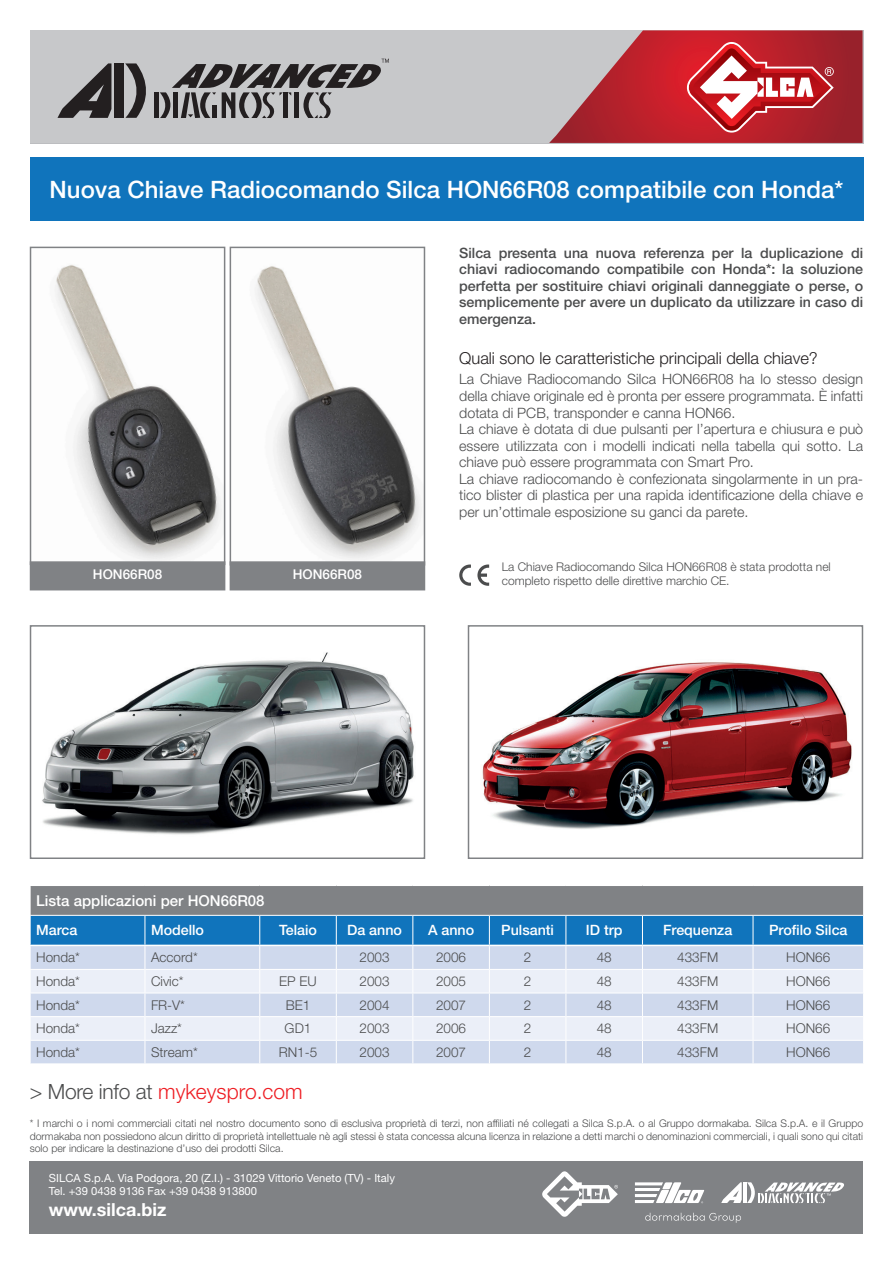
<style>
.page{position:relative;width:893px;height:1263px;background:#fff}
.page>*{position:absolute;margin:0;border:0;box-sizing:border-box;transform-origin:0 0}
.t1{font:500 24px "Helvetica Neue LT Std";color:#fff}
.t2{font:300 21px "Helvetica Neue LT Std";color:#ee1d23}
.t3{font:700 18px "Helvetica Neue LT Std";color:#fff}
.t4{font:300 16.5px "Helvetica Neue LT Std";color:#231f20}
.t5{font:500 15px "Helvetica Neue LT Std";color:#fff}
.t6{font:300 14.25px/16.5px "Helvetica Neue LT Std";color:#4b4c4d}
.t7{font:500 14.25px/16.6px "Helvetica Neue LT Std";color:#4b4c4d;text-align:justify}
.t8{font:500 14.25px "Helvetica Neue LT Std";color:#fff}
.t9{font:300 13.5px "Helvetica Neue LT Std";color:#4b4c4d}
.t10{font:500 13.5px "Helvetica Neue LT Std";color:#fff}
.t11{font:300 12px/14.4px "Helvetica Neue LT Std";color:#4b4c4d}
.t12{font:11.25px/12.8px "Helvetica Neue LT Std";color:#fff}
.t13{font:300 10.5px/12.6px "Helvetica Neue LT Std";color:#4b4c4d;text-align:justify}
.s1{color:#4b4c4d}
</style>
<div class="page">
<div style="left:30px;top:30px;width:832px;height:113px;background:#c7c8ca"></div>
<svg style="left:549px;top:30px;width:313px;height:113px;background:#bf4b53"></svg>
<svg style="left:57px;top:63px;width:54px;height:55px"></svg>
<div style="left:114px;top:63px;width:10px;height:55px;background:#231f20"></div>
<svg style="left:125px;top:63px;width:21px;height:55px"></svg>
<div style="left:154px;top:92px;width:5px;height:26px;background:#231f20"></div>
<svg style="left:160px;top:59px;width:229px;height:59px"></svg>
<div style="left:30px;top:1161px;width:833px;height:72px;background:#808285"></div>
<svg style="left:645px;top:1213px;width:96px;height:10px"></svg>
<svg style="left:635px;top:1182px;width:69px;height:21px"></svg>
<svg style="left:721px;top:1182px;width:123px;height:21px"></svg>
<svg style="left:542px;top:1171px;width:76px;height:46px"></svg>
<div style="left:30px;top:157px;width:833px;height:64px;background:#1074bc"></div>
<img style="left:55px;top:264px;width:167px;height:297px">
<div style="left:30px;top:247px;width:195px;height:318px;border:2px solid #808285"></div>
<img style="left:255px;top:266px;width:167px;height:295px">
<div style="left:230px;top:247px;width:195px;height:319px;border:2px solid #808285"></div>
<div style="left:30px;top:561px;width:195px;height:29px;background:#808285;border:2px solid #808285"></div>
<div style="left:230px;top:561px;width:195px;height:29px;background:#808285;border:2px solid #808285"></div>
<img style="left:42px;top:652px;width:372px;height:183px">
<div style="left:30px;top:625px;width:395px;height:234px;border:2px solid #808285"></div>
<img style="left:482px;top:662px;width:370px;height:167px">
<div style="left:468px;top:625px;width:395px;height:234px;border:2px solid #808285"></div>
<svg style="left:459px;top:564px;width:30px;height:22px"></svg>
<svg style="left:30px;top:886px;width:834px;height:177px;background:#adc2d7"></svg>
<hr style="left:30px;top:945px;width:115px;height:1px;background:#fff">
<hr style="left:145px;top:945px;width:115px;height:1px;background:#fff">
<hr style="left:260px;top:945px;width:76px;height:1px;background:#fff">
<hr style="left:336px;top:945px;width:77px;height:1px;background:#fff">
<hr style="left:413px;top:945px;width:76px;height:1px;background:#fff">
<hr style="left:489px;top:945px;width:77px;height:1px;background:#fff">
<hr style="left:566px;top:945px;width:76px;height:1px;background:#fff">
<hr style="left:642px;top:945px;width:111px;height:1px;background:#fff">
<hr style="left:753px;top:945px;width:111px;height:1px;background:#fff">
<h1 class="t1" style="left:50px;top:175px;width:795px">Nuova Chiave Radiocomando Silca HON66R08 compatibile con Honda*</h1>
<p class="t10" style="left:93px;top:567px;width:71px">HON66R08</p>
<p class="t10" style="left:293px;top:567px;width:71px">HON66R08</p>
<p class="t7" style="left:459px;top:244px;width:405px">Silca presenta una nuova referenza per la duplicazione di chiavi radiocomando compatibile con Honda*: la soluzione perfetta per sostituire chiavi originali danneggiate o perse, o semplicemente per avere un duplicato da utilizzare in caso di emergenza.</p>
<p class="t4" style="left:459px;top:348px;width:360px">Quali sono le caratteristiche principali della chiave?</p>
<p class="t6" style="left:459px;top:371px;width:405px">La Chiave Radiocomando Silca HON66R08 ha lo stesso design della chiave originale ed è pronta per essere programmata. È infatti dotata di PCB, transponder e canna HON66.<br>La chiave è dotata di due pulsanti per l’apertura e chiusura e può essere utilizzata con i modelli indicati nella tabella qui sotto. La chiave può essere programmata con Smart Pro.<br>La chiave radiocomando è confezionata singolarmente in un pra&shy;tico blister di plastica per una rapida identificazione della chiave e per un’ottimale esposizione su ganci da parete.</p>
<p class="t11" style="left:502px;top:559px;width:331px">La Chiave Radiocomando Silca HON66R08 è stata prodotta nel completo rispetto delle direttive marchio CE.</p>
<p class="t5" style="left:36px;top:891px;width:230px">Lista applicazioni per HON66R08</p>
<p class="t8" style="left:36px;top:922px;width:43px">Marca</p>
<p class="t8" style="left:151px;top:922px;width:55px">Modello</p>
<p class="t8" style="left:279px;top:922px;width:40px">Telaio</p>
<p class="t8" style="left:347px;top:922px;width:56px">Da anno</p>
<p class="t8" style="left:428px;top:922px;width:48px">A anno</p>
<p class="t8" style="left:501px;top:922px;width:54px">Pulsanti</p>
<p class="t8" style="left:586px;top:922px;width:38px">ID trp</p>
<p class="t8" style="left:663px;top:922px;width:71px">Frequenza</p>
<p class="t8" style="left:769px;top:922px;width:80px">Profilo Silca</p>
<p class="t9" style="left:36px;top:949px;width:45px">Honda*</p>
<p class="t9" style="left:151px;top:949px;width:48px">Accord*</p>
<p class="t9" style="left:360px;top:949px;width:32px">2003</p>
<p class="t9" style="left:436px;top:949px;width:32px">2006</p>
<p class="t9" style="left:524px;top:949px;width:9px">2</p>
<p class="t9" style="left:597px;top:949px;width:17px">48</p>
<p class="t9" style="left:677px;top:949px;width:43px">433FM</p>
<p class="t9" style="left:786px;top:949px;width:46px">HON66</p>
<p class="t9" style="left:36px;top:973px;width:45px">Honda*</p>
<p class="t9" style="left:151px;top:973px;width:34px">Civic*</p>
<p class="t9" style="left:279px;top:973px;width:39px">EP EU</p>
<p class="t9" style="left:360px;top:973px;width:32px">2003</p>
<p class="t9" style="left:436px;top:973px;width:32px">2005</p>
<p class="t9" style="left:524px;top:973px;width:9px">2</p>
<p class="t9" style="left:597px;top:973px;width:17px">48</p>
<p class="t9" style="left:677px;top:973px;width:43px">433FM</p>
<p class="t9" style="left:786px;top:973px;width:46px">HON66</p>
<p class="t9" style="left:36px;top:996px;width:45px">Honda*</p>
<p class="t9" style="left:151px;top:996px;width:36px">FR-V*</p>
<p class="t9" style="left:286px;top:996px;width:26px">BE1</p>
<p class="t9" style="left:360px;top:996px;width:32px">2004</p>
<p class="t9" style="left:436px;top:996px;width:32px">2007</p>
<p class="t9" style="left:524px;top:996px;width:9px">2</p>
<p class="t9" style="left:597px;top:996px;width:17px">48</p>
<p class="t9" style="left:677px;top:996px;width:43px">433FM</p>
<p class="t9" style="left:786px;top:996px;width:46px">HON66</p>
<p class="t9" style="left:36px;top:1020px;width:45px">Honda*</p>
<p class="t9" style="left:151px;top:1020px;width:33px">Jazz*</p>
<p class="t9" style="left:285px;top:1020px;width:28px">GD1</p>
<p class="t9" style="left:360px;top:1020px;width:32px">2003</p>
<p class="t9" style="left:436px;top:1020px;width:32px">2006</p>
<p class="t9" style="left:524px;top:1020px;width:9px">2</p>
<p class="t9" style="left:597px;top:1020px;width:17px">48</p>
<p class="t9" style="left:677px;top:1020px;width:43px">433FM</p>
<p class="t9" style="left:786px;top:1020px;width:46px">HON66</p>
<p class="t9" style="left:36px;top:1044px;width:45px">Honda*</p>
<p class="t9" style="left:151px;top:1044px;width:48px">Stream*</p>
<p class="t9" style="left:279px;top:1044px;width:40px">RN1-5</p>
<p class="t9" style="left:360px;top:1044px;width:32px">2003</p>
<p class="t9" style="left:436px;top:1044px;width:32px">2007</p>
<p class="t9" style="left:524px;top:1044px;width:9px">2</p>
<p class="t9" style="left:597px;top:1044px;width:17px">48</p>
<p class="t9" style="left:677px;top:1044px;width:43px">433FM</p>
<p class="t9" style="left:786px;top:1044px;width:46px">HON66</p>
<h2 class="t2" style="left:30px;top:1079px;width:274px"><span class="s1">&gt; More info at</span> mykeyspro.com</h2>
<p class="t13" style="left:30px;top:1117px;width:835px">* I marchi o i nomi commerciali citati nel nostro documento sono di esclusiva proprietà di terzi, non affiliati né collegati a Silca S.p.A. o al Gruppo dormakaba. Silca S.p.A. e il Gruppo dormakaba non possiedono alcun diritto di proprietà intellettuale nè agli stessi è stata concessa alcuna licenza in relazione a detti marchi o denominazioni commerciali, i quali sono qui citati solo per indicare la destinazione d’uso dei prodotti Silca.</p>
<p class="t12" style="left:49px;top:1171px;width:348px">SILCA S.p.A. Via Podgora, 20 (Z.I.) - 31029 Vittorio Veneto (TV) - Italy<br>Tel. +39 0438 9136 Fax +39 0438 913800</p>
<p class="t3" style="left:49px;top:1199px;width:119px">www.silca.biz</p>
</div>
